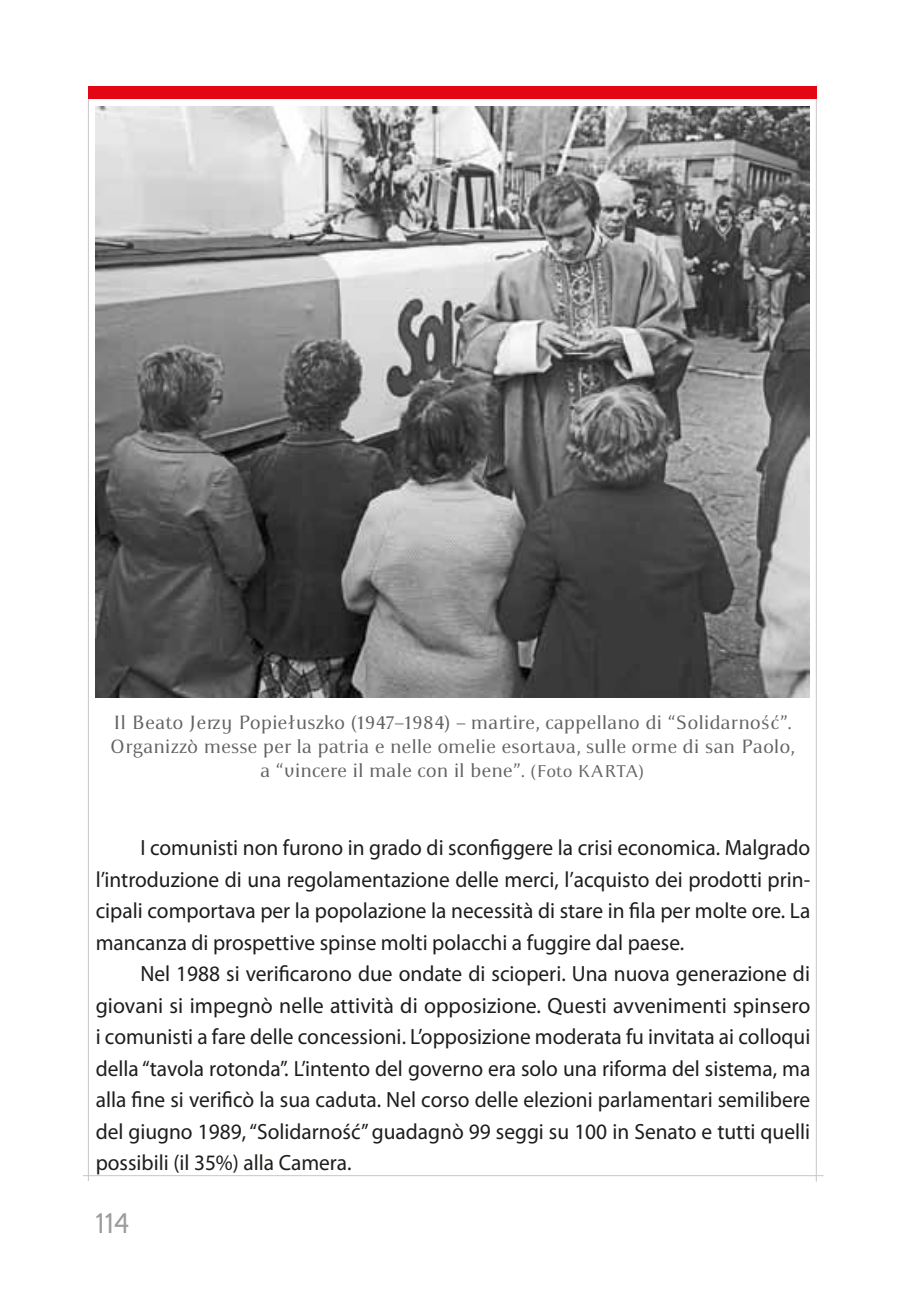
<style>
.page{position:relative;width:906px;height:1302px;background:#fff}
.page>*{position:absolute;margin:0;border:0;box-sizing:border-box;transform-origin:0 0}
.t1{font:31.5px "Apolonia Nova OT";color:#9d9d9c}
.t2{font:22.05px/31.5px "Myriad Pro";color:#1d1d1b;text-align:justify}
.t3{font:20.25px "Apolonia";letter-spacing:.005em;color:#646363}
.t4{font:18px "Apolonia";color:#646363}
.s1{font-size:18px}
</style>
<div class="page">
<hr style="left:816px;top:99px;width:1px;height:1082px;background:#c6c6c6">
<hr style="left:88px;top:99px;width:1px;height:1081px;background:#c6c6c6">
<hr style="left:83px;top:1175px;width:740px;height:1px;background:#c6c6c6">
<div style="left:88px;top:86px;width:728px;height:13px;background:#e30613"></div>
<img style="left:95px;top:107px;width:715px;height:590px">
<p class="t3" style="left:113px;top:710px;width:680px">I l Beato Jerzy Popiełuszko (1947–1984) – martire, cappellano di “Solidarność”.</p>
<p class="t3" style="left:110px;top:734px;width:686px">O rganizzò messe per la patria e nelle omelie esortava, sulle orme di san Paolo,</p>
<p class="t3" style="left:260px;top:758px;width:344px">a “vincere il male con il bene”. <span class="s1">(Foto KARTA</span></p>
<p class="t4" style="left:639px;top:760px;width:8px">)</p>
<p class="t2" style="left:96px;top:831px;width:716px;text-indent:45px">I comunisti non furono in grado di sconfiggere la crisi economica. Malgrado l’introduzione di una regolamentazione delle merci, l’acquisto dei prodotti prin&shy;cipali comportava per la popolazione la necessità di stare in fila per molte ore. La mancanza di prospettive spinse molti polacchi a fuggire dal paese.</p>
<p class="t2" style="left:96px;top:957px;width:716px;text-indent:45px">Nel 1988 si verificarono due ondate di scioperi. Una nuova generazione di giovani si impegnò nelle attività di opposizione. Questi avvenimenti spinsero i comunisti a fare delle concessioni. L’opposizione moderata fu invitata ai colloqui della “tavola rotonda”. L’intento del governo era solo una riforma del sistema, ma alla fine si verificò la sua caduta. Nel corso delle elezioni parlamentari semilibere del giugno 1989, “Solidarność” guadagnò 99 seggi su 100 in Senato e tutti quelli possibili (il 35%) alla Camera.</p>
<h1 class="t1" style="left:96px;top:1204px;width:34px">114</h1>
</div>
